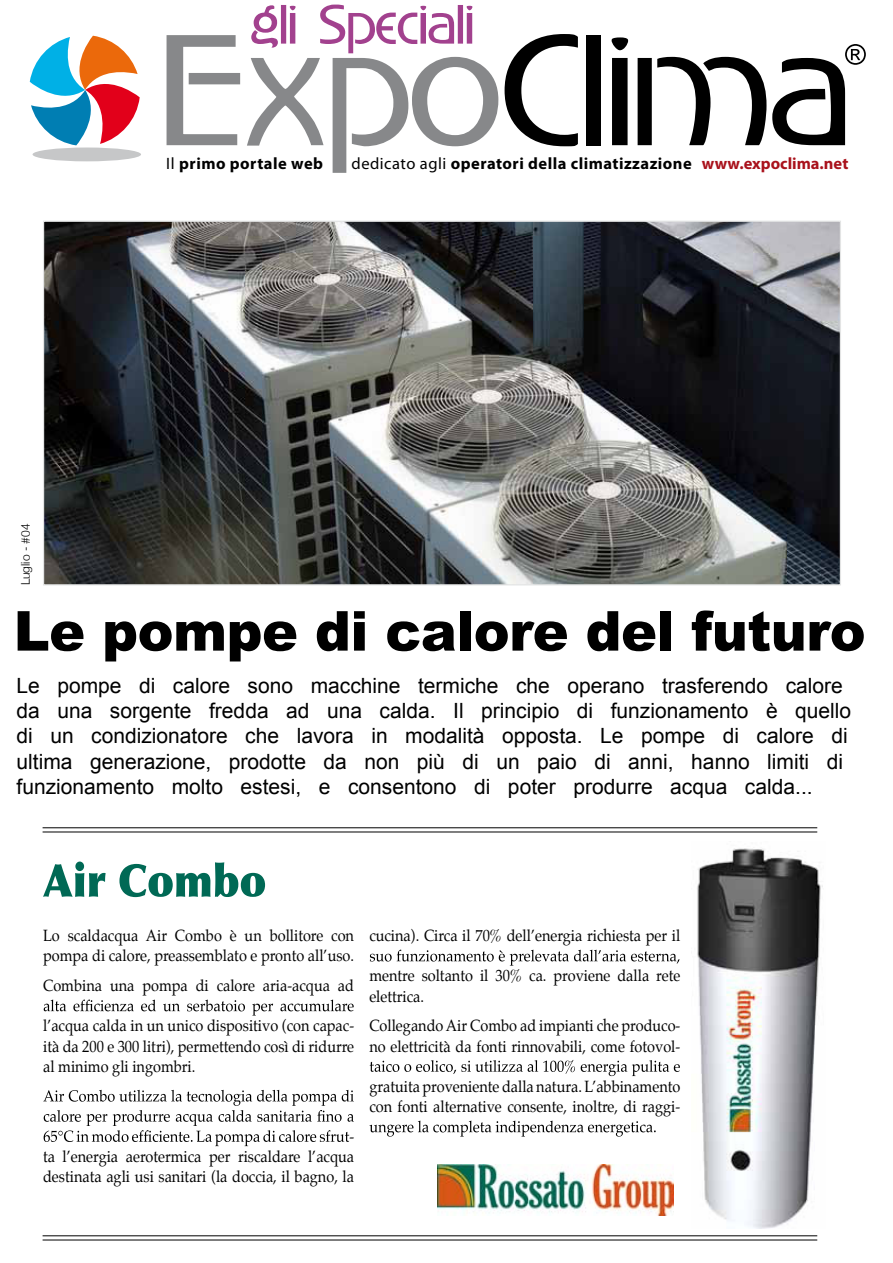
<style>
.page{position:relative;width:893px;height:1263px;background:#fff}
.page>*{position:absolute;margin:0;border:0;box-sizing:border-box;transform-origin:0 0}
.t1{font:900 55.05px "Arial";letter-spacing:-.01em;color:#000}
.t2{font:21px/25.2px "Arial";color:#000}
.t3{font:700 16.5px "Myriad Pro";letter-spacing:.03em;color:#000}
.t4{font:15.9px/20.1px "Palatino";color:#000;scale:.91 1}
.t5{font:300 12px "Helvetica Neue";color:#000}
.s1{font-weight:400}
.s2{color:#a9121c}
</style>
<div class="page">
<img style="left:45px;top:223px;width:794px;height:360px">
<svg style="left:167px;top:35px;width:73px;height:110px"></svg>
<svg style="left:505px;top:34px;width:73px;height:112px"></svg>
<div style="left:586px;top:35px;width:15px;height:110px;background:#000"></div>
<svg style="left:612px;top:37px;width:16px;height:108px"></svg>
<svg style="left:638px;top:57px;width:128px;height:88px"></svg>
<div style="left:33px;top:147px;width:108px;height:14px;background:#c6c7c8;border-radius:50%"></div>
<svg style="left:30px;top:36px;width:110px;height:109px"></svg>
<svg style="left:772px;top:44px;width:94px;height:101px"></svg>
<svg style="left:247px;top:5px;width:251px;height:168px"></svg>
<svg style="left:44px;top:999px;width:310px;height:16px"></svg>
<svg style="left:43px;top:1090px;width:311px;height:56px"></svg>
<svg style="left:370px;top:950px;width:310px;height:16px"></svg>
<svg style="left:370px;top:1060px;width:310px;height:16px"></svg>
<svg style="left:369px;top:1120px;width:287px;height:16px"></svg>
<svg style="left:43px;top:861px;width:63px;height:36px"></svg>
<svg style="left:119px;top:862px;width:146px;height:35px"></svg>
<img style="left:697px;top:848px;width:126px;height:380px">
<hr style="left:43px;top:827px;width:774px;height:1px;background:#000">
<hr style="left:43px;top:832px;width:774px;height:1px;background:#000">
<hr style="left:43px;top:1235px;width:774px;height:1px;background:#000">
<hr style="left:43px;top:1240px;width:774px;height:1px;background:#000">
<img style="left:437px;top:1165px;width:237px;height:50px">
<p class="t3" style="left:166px;top:152px;width:158px"><span class="s1">Il</span> primo portale web</p>
<p class="t3" style="left:352px;top:152px;width:498px"><span class="s1">dedicato agli</span> operatori della climatizzazione <span class="s2">www.expoclima.net</span></p>
<p class="t5" style="left:18px;top:585px;width:63px;rotate:-90deg">Luglio - #04</p>
<h1 class="t1" style="left:14px;top:591px;width:853px">Le pompe di calore del futuro</h1>
<p class="t2" style="left:16px;top:673px;width:836px">Le pompe di calore sono macchine termiche che operano trasferendo calore da una sorgente fredda ad una calda. Il principio di funzionamento è quello di un condizionatore che lavora in modalità opposta. Le pompe di calore di ultima generazione, prodotte da non più di un paio di anni, hanno limiti di funzionamento molto estesi, e consentono di poter produrre acqua calda...</p>
<p class="t4" style="left:43px;top:925px;width:343px">Lo scaldacqua Air Combo è un bollitore con pompa di calore, preassemblato e pronto all’uso.</p>
<p class="t4" style="left:43px;top:975px;width:343px">Combina una pompa di calore aria-acqua ad</p>
<p class="t4" style="left:43px;top:1016px;width:343px;text-align:justify">l’acqua calda in un unico dispositivo (con capac&shy;ità da 200 e 300 litri), permettendo così di ridurre al minimo gli ingombri.</p>
<p class="t4" style="left:43px;top:1126px;width:343px;text-align:justify;text-indent:306px">- ta l’energia aerotermica per riscaldare l’acqua destinata agli usi sanitari (la doccia, il bagno, la</p>
<p class="t4" style="left:369px;top:925px;width:343px">cucina). Circa il 70% dell’energia richiesta per il</p>
<p class="t4" style="left:369px;top:966px;width:343px">mentre soltanto il 30% ca. proviene dalla rete elettrica.</p>
<p class="t4" style="left:369px;top:1016px;width:343px">Collegando Air Combo ad impianti che produco&shy;no elettricità da fonti rinnovabili, come fotovol-</p>
<p class="t4" style="left:369px;top:1076px;width:343px">gratuita proveniente dalla natura. L’abbinamento con fonti alternative consente, inoltre, di raggi-</p>
</div>
